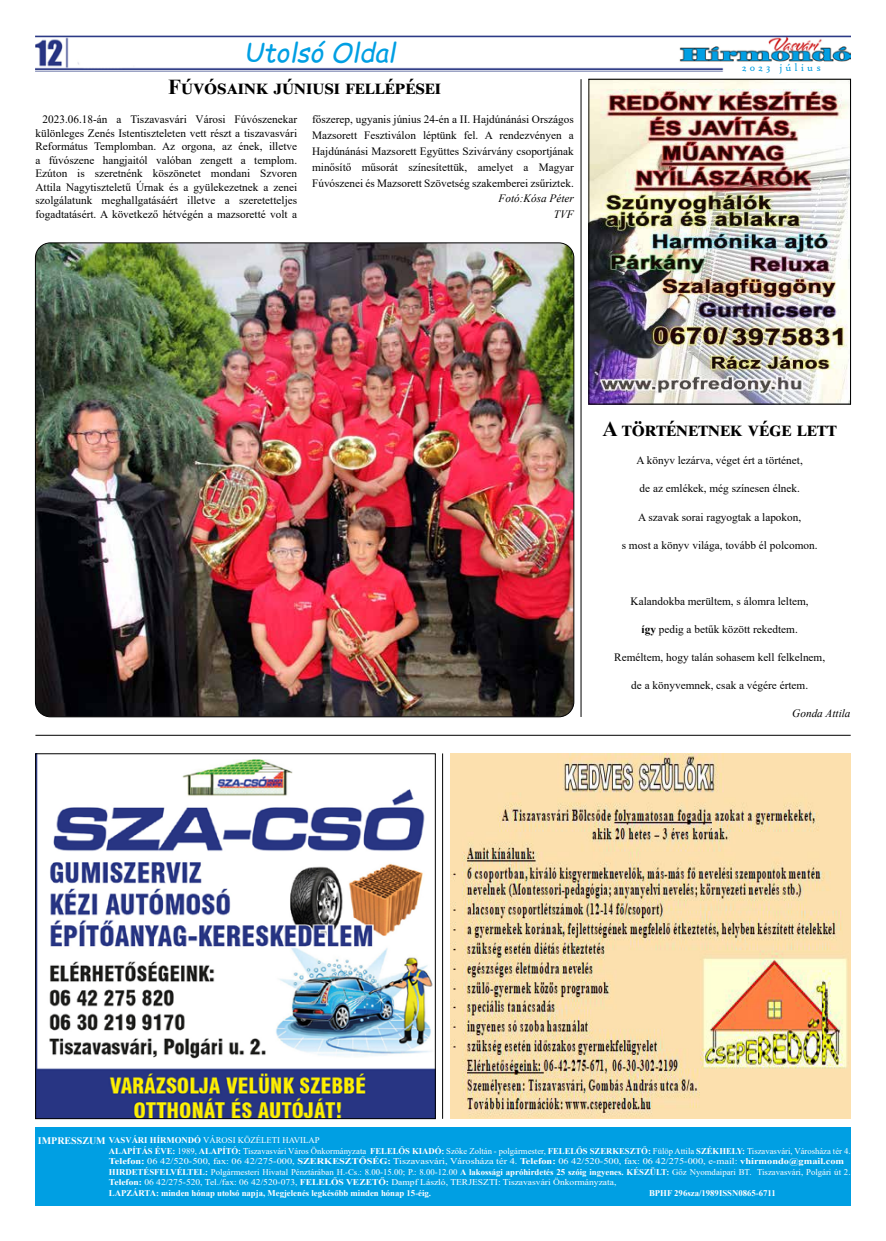
<style>
.page{position:relative;width:886px;height:1241px;background:#fff}
.page>*{position:absolute;margin:0;border:0;box-sizing:border-box;transform-origin:0 0}
.t1{font:italic 26.25px "Comic Sans MS";color:#009fe3}
.t2{font:700 21.25px "Times New Roman";letter-spacing:.025em;color:#000}
.t3{font:11.25px/13.6px "Times New Roman";color:#000;text-align:justify}
.t4{font:italic 11.25px/15.9px "Times New Roman";color:#000;text-align:right}
.t5{font:11.25px "High Tower Text";letter-spacing:.28em;color:#009fe3}
.t6{font:8.75px/10.5px "Times New Roman";color:#fff}
.t7{font:700 8.75px "Times New Roman";color:#fff}
.s1{font-weight:700}
.s2{font-weight:700;font-size:10px}
</style>
<div class="page">
<img style="left:35px;top:35px;width:815px;height:36px">
<div style="left:35px;top:1127px;width:123px;height:78px;background:#009fe3"></div>
<div style="left:109px;top:1127px;width:741px;height:78px;background:#009fe3"></div>
<img style="left:37px;top:755px;width:396px;height:361px">
<hr style="left:442px;top:753px;width:1px;height:365px;background:#000">
<img style="left:591px;top:81px;width:258px;height:321px">
<div style="left:589px;top:79px;width:262px;height:325px;border:1px solid #000"></div>
<hr style="left:581px;top:79px;width:1px;height:637px;background:#000">
<img style="left:450px;top:753px;width:401px;height:365px">
<img style="left:35px;top:243px;width:539px;height:473px">
<hr style="left:35px;top:734px;width:816px;height:1px;background:#000">
<h1 class="t1" style="left:244px;top:33px;width:153px">Utolsó Oldal</h1>
<h2 class="t2" style="left:168px;top:71px;width:274px">Fúvósaink júniusi fellépései</h2>
<p class="t3" style="left:35px;top:112px;width:263px;text-indent:7px">2023.06.18-án a Tiszavasvári Városi Fúvószenekar különleges Zenés Istentiszteleten vett részt a tiszavasvári Református Templomban. Az orgona, az ének, illetve a fúvószene hangjaitól valóban zengett a templom.<br>Ezúton is szeretnénk köszönetet mondani Szvoren Attila Nagytiszteletű Úrnak és a gyülekezetnek a zenei szolgálatunk meghallgatásáért illetve a szeretetteljes fogadtatásért. A következő hétvégén a mazsoretté volt a</p>
<p class="t3" style="left:312px;top:111px;width:263px;line-height:15.9px">főszerep, ugyanis június 24-én a II. Hajdúnánási Országos Mazsorett Fesztiválon léptünk fel. A rendezvényen a Hajdúnánási Mazsorett Együttes Szivárvány csoportjának minősítő műsorát színesítettük, amelyet a Magyar Fúvószenei és Mazsorett Szövetség szakemberei zsűriztek.</p>
<p class="t4" style="left:498px;top:190px;width:77px">Fotó:Kósa Péter<br>TVF</p>
<p class="t5" style="left:742px;top:61px;width:80px">2023 július</p>
<h2 class="t2" style="left:602px;top:414px;width:236px">A történetnek vége lett</h2>
<p class="t3" style="left:636px;top:453px;width:168px">A könyv lezárva, véget ért a történet,</p>
<p class="t3" style="left:639px;top:481px;width:162px">de az emlékek, még színesen élnek.</p>
<p class="t3" style="left:638px;top:509px;width:165px">A szavak sorai ragyogtak a lapokon,</p>
<p class="t3" style="left:622px;top:537px;width:197px">s most a könyv világa, tovább él polcomon.</p>
<p class="t3" style="left:631px;top:593px;width:180px">Kalandokba merültem, s álomra leltem,</p>
<p class="t3" style="left:641px;top:621px;width:158px"><span class="s1">így</span> pedig a betűk között rekedtem.</p>
<p class="t3" style="left:614px;top:649px;width:212px">Reméltem, hogy talán sohasem kell felkelnem,</p>
<p class="t3" style="left:631px;top:678px;width:178px">de a könyvemnek, csak a végére értem.</p>
<p class="t4" style="left:792px;top:705px;width:60px">Gonda Attila</p>
<p class="t6" style="left:109px;top:1134px;width:743px;text-indent:-71px"><span class="s2">IMPRESSZUM</span> <span class="s1">VASVÁRI HÍRMONDÓ</span> VÁROSI KÖZÉLETI HAVILAP<br><span class="s1">ALAPÍTÁS ÉVE:</span> 1989, <span class="s1">ALAPÍTÓ:</span> Tiszavasvári Város Önkormányzata <span class="s1">FELELŐS KIADÓ:</span> Szőke Zoltán - polgármester, <span class="s1">FELELŐS SZERKESZTŐ:</span> Fülöp Attila <span class="s1">SZÉKHELY:</span> Tiszavasvári, Városháza tér 4.<br><span class="s1">Telefon:</span> 06 42/520-500, fax: 06 42/275-000, <span class="s1">SZERKESZTŐSÉG:</span> Tiszavasvári, Városháza tér 4. <span class="s1">Telefon:</span> 06 42/520-500, fax: 06 42/275-000, e-mail: <span class="s1">vhirmondo@gmail.com HIRDETÉSFELVÉLTEL:</span> Polgármesteri Hivatal Pénztárában H.-Cs.: 8.00-15.00; P.: 8.00-12.00 <span class="s1">A lakossági apróhirdetés 25 szóig ingyenes. KÉSZÜLT:</span> Gőz Nyomdaipari BT. Tiszavasvári, Polgári út 2.<br><span class="s1">Telefon:</span> 06 42/275-520, Tel./fax: 06 42/520-073, <span class="s1">FELELŐS VEZETŐ:</span> Dampf László, TERJESZTI: Tiszavasvári Önkormányzata,<br><span class="s1">LAPZÁRTA: minden hónap utolsó napja, Megjelenés legkésőbb minden hónap 15-éig.</span></p>
<p class="t7" style="left:649px;top:1186px;width:128px">BPHF 296sza/1989ISSN0865-6711</p>
</div>
